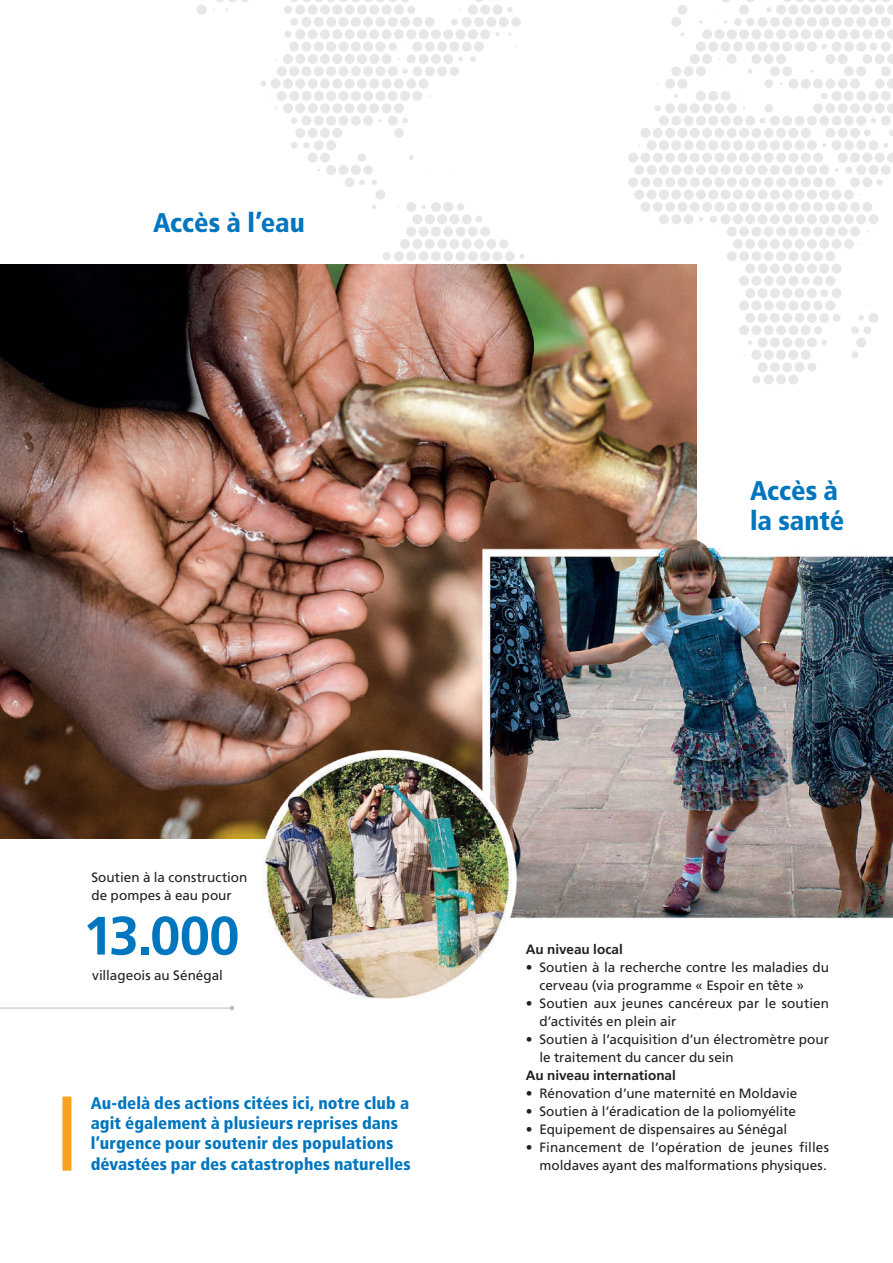
<style>
.page{position:relative;width:893px;height:1263px;background:#fff}
.page>*{position:absolute;margin:0;border:0;box-sizing:border-box;transform-origin:0 0}
.t1{font:700 54px "Frutiger LT Std";color:#0076bf}
.t2{font:900 condensed 27px/30px "Frutiger LT Std";color:#0076bf}
.t3{font:900 condensed 16.95px/20.4px "Frutiger LT Std";letter-spacing:.005em;color:#0076bf}
.t4{font:13.5px/18px "Frutiger LT Std";letter-spacing:.005em;color:#231f20}
.t5{font:700 13.5px "Frutiger LT Std";color:#231f20}
</style>
<div class="page">
<svg style="left:171px;top:0;width:722px;height:481px"></svg>
<img style="left:0;top:265px;width:696px;height:573px">
<img style="left:468px;top:529px;width:425px;height:390px">
<svg style="left:0;top:1007px;width:233px;height:164px"></svg>
<svg style="left:230px;top:1006px;width:4px;height:4px"></svg>
<img style="left:253px;top:747px;width:275px;height:252px">
<div style="left:62px;top:1096px;width:9px;height:74px;background:#f9a31b"></div>
<h2 class="t2" style="left:153px;top:207px;width:153px">Accès à l’eau</h2>
<h2 class="t2" style="left:750px;top:476px;width:96px">Accès à la santé</h2>
<p class="t4" style="left:91px;top:868px;width:158px">Soutien à la construction de pompes à eau pour</p>
<h1 class="t1" style="left:83px;top:904px;width:158px">13.000</h1>
<p class="t4" style="left:92px;top:966px;width:132px">villageois au Sénégal</p>
<p class="t3" style="left:91px;top:1092px;width:321px">Au-delà des actions citées ici, notre club a agit également à plusieurs reprises dans l’urgence pour soutenir des populations dévastées par des catastrophes naturelles</p>
<p class="t5" style="left:526px;top:941px;width:98px">Au niveau local</p>
<p class="t4" style="left:539px;top:958px;width:291px;text-indent:-14px">• Soutien à la recherche contre les maladies du cerveau (via programme « Espoir en tête »</p>
<p class="t4" style="left:539px;top:994px;width:291px;text-indent:-14px">• Soutien aux jeunes cancéreux par le soutien d’activités en plein air</p>
<p class="t4" style="left:539px;top:1030px;width:291px;text-indent:-14px">• Soutien à l’acquisition d’un électromètre pour le traitement du cancer du sein</p>
<p class="t5" style="left:526px;top:1067px;width:152px">Au niveau international</p>
<p class="t4" style="left:526px;top:1084px;width:273px">• Rénovation d’une maternité en Moldavie</p>
<p class="t4" style="left:526px;top:1102px;width:272px">• Soutien à l’éradication de la poliomyélite</p>
<p class="t4" style="left:526px;top:1120px;width:263px">• Equipement de dispensaires au Sénégal</p>
<p class="t4" style="left:526px;top:1138px;width:305px;text-align:right">• Financement de l’opération de jeunes filles moldaves ayant des malformations physiques.</p>
</div>
